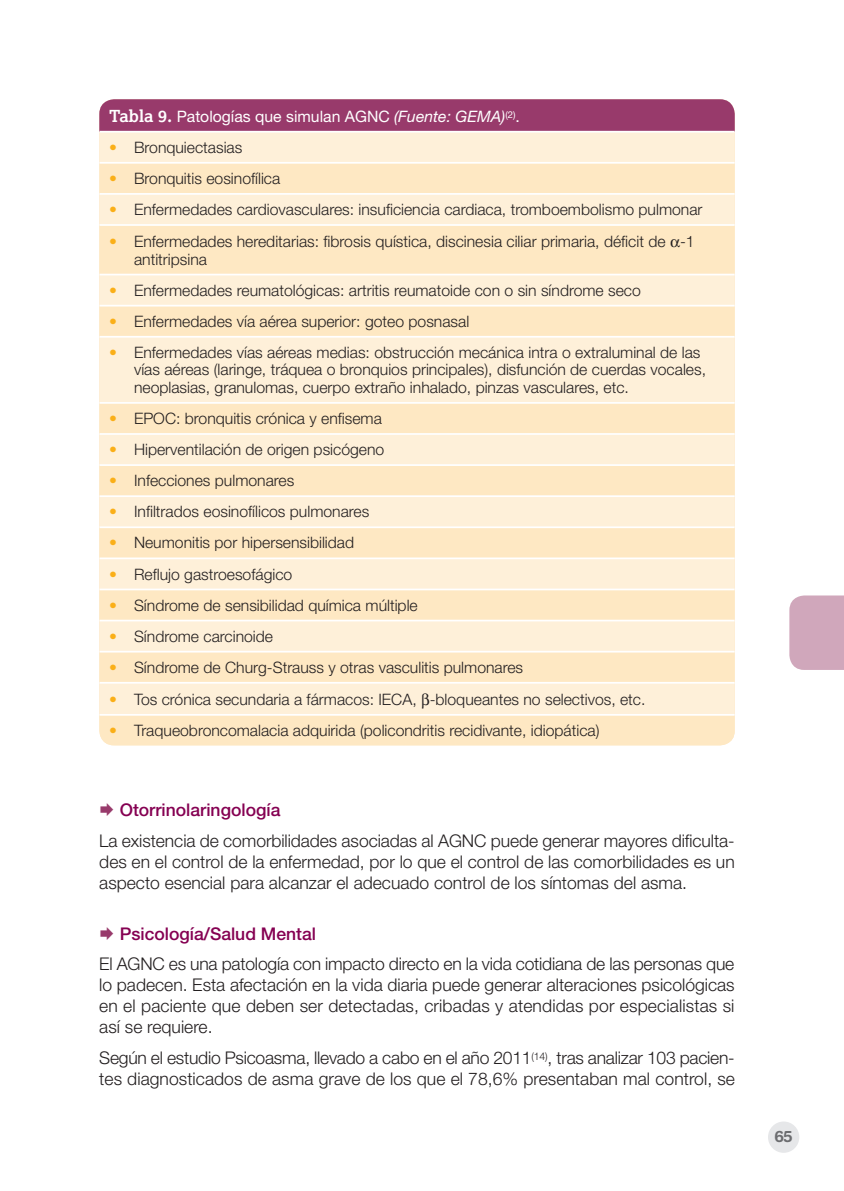
<style>
.page{position:relative;width:844px;height:1191px;background:#fff}
.page>*{position:absolute;margin:0;border:0;box-sizing:border-box;transform-origin:0 0}
.t1{font:300 17.5px/21px "Helvetica Neue LT Std";color:#231f20;text-align:justify}
.t2{font:500 17.5px "Helvetica Neue LT Std";color:#850152}
.t3{font:300 15.75px/17.5px "Helvetica Neue LT Std";color:#231f20}
.t4{font:15.75px "Helvetica Neue LT Std";color:#fff}
.t5{font:700 15.75px "Helvetica Rounded";color:#6c6d70}
.s1{font-family:"Lexia";font-weight:700;font-size:16.62px}
.s2{font-style:italic}
.s3{color:#faaf18}
</style>
<div class="page">
<div style="left:767px;top:1121px;width:32px;height:31px;background:#e6e7e9;border-radius:50%"></div>
<div style="left:789px;top:595px;width:54px;height:75px;background:#d0a7bb"></div>
<div style="left:99px;top:99px;width:635px;height:33px;background:#983a6b"></div>
<div style="left:99px;top:133px;width:635px;height:29px;background:#fef0d9"></div>
<svg style="left:99px;top:164px;width:635px;height:581px;background:#feecce"></svg>
<hr style="left:99px;top:131px;width:635px;height:2px;background:#fff">
<hr style="left:99px;top:193px;width:635px;height:2px;background:#fff">
<hr style="left:99px;top:224px;width:635px;height:2px;background:#fff">
<hr style="left:99px;top:274px;width:635px;height:1px;background:#fff">
<hr style="left:99px;top:305px;width:635px;height:1px;background:#fff">
<hr style="left:99px;top:336px;width:635px;height:2px;background:#fff">
<hr style="left:99px;top:402px;width:635px;height:2px;background:#fff">
<hr style="left:99px;top:433px;width:635px;height:2px;background:#fff">
<hr style="left:99px;top:464px;width:635px;height:2px;background:#fff">
<hr style="left:99px;top:495px;width:635px;height:2px;background:#fff">
<hr style="left:99px;top:526px;width:635px;height:2px;background:#fff">
<hr style="left:99px;top:557px;width:635px;height:2px;background:#fff">
<hr style="left:99px;top:588px;width:635px;height:2px;background:#fff">
<hr style="left:99px;top:619px;width:635px;height:2px;background:#fff">
<hr style="left:99px;top:651px;width:635px;height:1px;background:#fff">
<hr style="left:99px;top:682px;width:635px;height:1px;background:#fff">
<hr style="left:99px;top:714px;width:635px;height:1px;background:#fff">
<svg style="left:670px;top:239px;width:9px;height:8px"></svg>
<svg style="left:422px;top:693px;width:7px;height:15px"></svg>
<p class="t4" style="left:109px;top:107px;width:412px"><span class="s1">Tabla 9.</span> Patologías que simulan AGNC <span class="s2">(Fuente: GEMA)</span><sup>(2)</sup>.</p>
<p class="t3" style="left:109px;top:138px;width:135px"><span class="s3">•</span> Bronquiectasias</p>
<p class="t3" style="left:109px;top:169px;width:172px"><span class="s3">•</span> Bronquitis eosinofílica</p>
<p class="t3" style="left:109px;top:200px;width:594px"><span class="s3">•</span> Enfermedades cardiovasculares: insuficiencia cardiaca, tromboembolismo pulmonar</p>
<p class="t3" style="left:134px;top:232px;width:562px;text-indent:-25px"><span class="s3">•</span> Enfermedades hereditarias: fibrosis quística, discinesia ciliar primaria, déficit de -1 antitripsina</p>
<p class="t3" style="left:109px;top:281px;width:533px"><span class="s3">•</span> Enfermedades reumatológicas: artritis reumatoide con o sin síndrome seco</p>
<p class="t3" style="left:109px;top:312px;width:361px"><span class="s3">•</span> Enfermedades vía aérea superior: goteo posnasal</p>
<p class="t3" style="left:134px;top:343px;width:573px;text-indent:-25px"><span class="s3">•</span> Enfermedades vías aéreas medias: obstrucción mecánica intra o extraluminal de las vías aéreas (laringe, tráquea o bronquios principales), disfunción de cuerdas vocales, neoplasias, granulomas, cuerpo extraño inhalado, pinzas vasculares, etc.</p>
<p class="t3" style="left:109px;top:409px;width:274px"><span class="s3">•</span> EPOC: bronquitis crónica y enfisema</p>
<p class="t3" style="left:109px;top:440px;width:276px"><span class="s3">•</span> Hiperventilación de origen psicógeno</p>
<p class="t3" style="left:109px;top:471px;width:186px"><span class="s3">•</span> Infecciones pulmonares</p>
<p class="t3" style="left:109px;top:503px;width:261px"><span class="s3">•</span> Infiltrados eosinofílicos pulmonares</p>
<p class="t3" style="left:109px;top:534px;width:246px"><span class="s3">•</span> Neumonitis por hipersensibilidad</p>
<p class="t3" style="left:109px;top:565px;width:184px"><span class="s3">•</span> Reflujo gastroesofágico</p>
<p class="t3" style="left:109px;top:596px;width:310px"><span class="s3">•</span> Síndrome de sensibilidad química múltiple</p>
<p class="t3" style="left:109px;top:627px;width:165px"><span class="s3">•</span> Síndrome carcinoide</p>
<p class="t3" style="left:109px;top:658px;width:415px"><span class="s3">•</span> Síndrome de Churg-Strauss y otras vasculitis pulmonares</p>
<p class="t3" style="left:109px;top:690px;width:537px"><span class="s3">•</span> Tos crónica secundaria a fármacos: IECA, -bloqueantes no selectivos, etc.</p>
<p class="t3" style="left:109px;top:721px;width:491px"><span class="s3">•</span> Traqueobroncomalacia adquirida (policondritis recidivante, idiopática)</p>
<p class="t2" style="left:120px;top:799px;width:162px">Otorrinolaringología</p>
<p class="t1" style="left:99px;top:829px;width:636px">La existencia de comorbilidades asociadas al AGNC puede generar mayores dificulta&shy;des en el control de la enfermedad, por lo que el control de las comorbilidades es un aspecto esencial para alcanzar el adecuado control de los síntomas del asma.</p>
<p class="t2" style="left:120px;top:922px;width:198px">Psicología/Salud Mental</p>
<p class="t1" style="left:99px;top:953px;width:636px">El AGNC es una patología con impacto directo en la vida cotidiana de las personas que lo padecen. Esta afectación en la vida diaria puede generar alteraciones psicológicas en el paciente que deben ser detectadas, cribadas y atendidas por especialistas si así se requiere.</p>
<p class="t1" style="left:99px;top:1047px;width:637px">Según el estudio Psicoasma, llevado a cabo en el año 2011<sup>(14)</sup>, tras analizar 103 pacien&shy;tes diagnosticados de asma grave de los que el 78,6% presentaban mal control, se</p>
<p class="t5" style="left:774px;top:1127px;width:20px">65</p>
</div>
